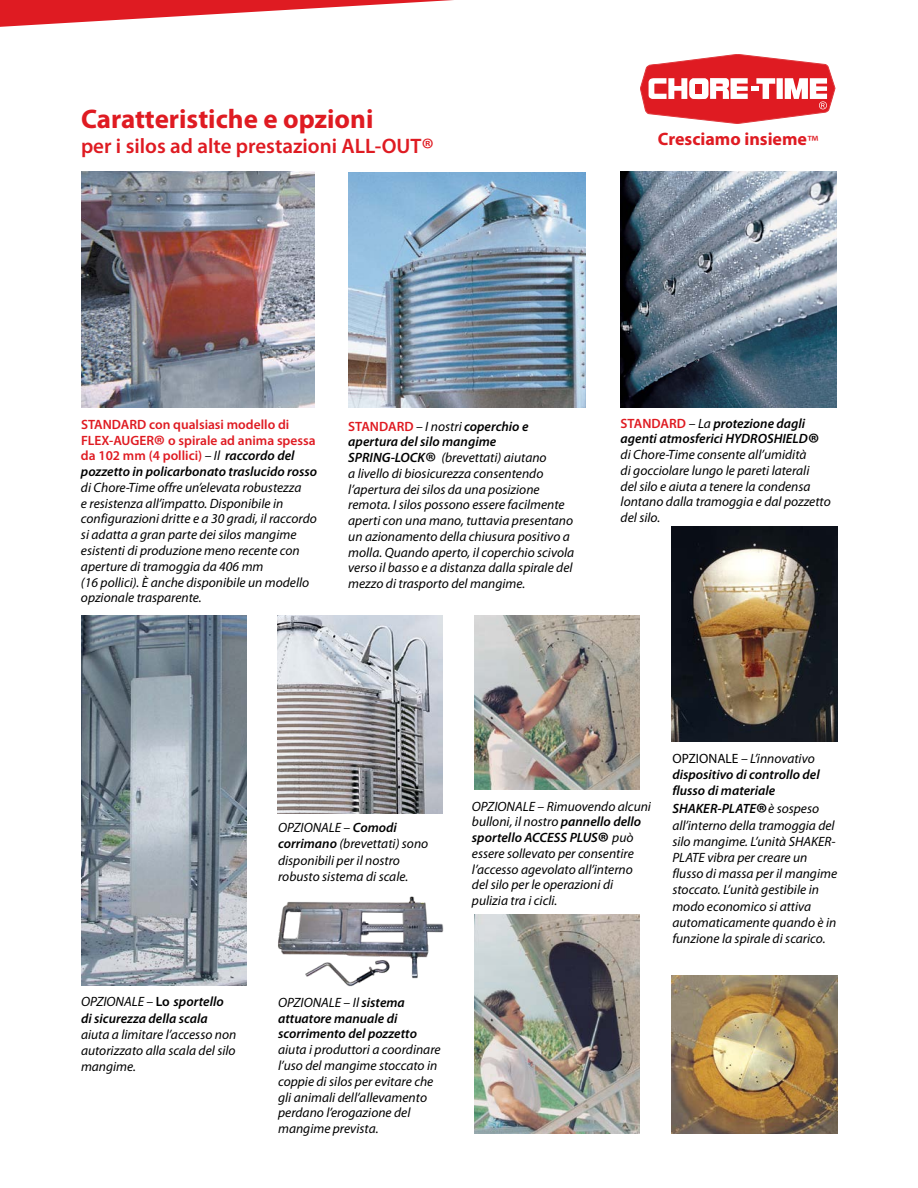
<style>
.page{position:relative;width:918px;height:1188px;background:#fff}
.page>*{position:absolute;margin:0;border:0;box-sizing:border-box;transform-origin:0 0}
.t1{font:700 27px "Myriad Pro";color:#df1b22}
.t2{font:600 21px "Myriad Pro";color:#df1b22}
.t3{font:700 18px "Myriad Pro";color:#df1b22}
.t4{font:italic 13.5px/15.8px "Myriad Pro";color:#000}
.t5{font:italic 600 13.5px/16.2px "Myriad Pro";color:#000}
.t6{font:600 13.5px/15.8px "Myriad Pro";color:#df1b22}
.s1{font-weight:400;font-size:30px}
.s2{font-weight:400}
.s3{font-size:27px}
.s4{font-weight:400;font-style:italic;color:#000}
.s5{font-style:italic;color:#000}
.s6{font-weight:600;font-style:normal;color:#df1b22}
.s7{font-weight:600}
.s8{font-style:normal;font-size:27px}
.s9{font-weight:600;font-size:27px}
.s10{font-style:normal}
.s11{font-weight:400;font-style:normal}
</style>
<div class="page">
<svg style="left:0;top:0;width:454px;height:27px"></svg>
<svg style="left:640px;top:54px;width:195px;height:70px"></svg>
<img style="left:620px;top:172px;width:216px;height:235px">
<img style="left:81px;top:172px;width:234px;height:235px">
<img style="left:348px;top:172px;width:238px;height:235px">
<img style="left:278px;top:615px;width:165px;height:198px">
<img style="left:81px;top:616px;width:165px;height:370px">
<img style="left:475px;top:915px;width:165px;height:219px">
<img style="left:475px;top:615px;width:165px;height:175px">
<img style="left:672px;top:526px;width:165px;height:216px">
<img style="left:672px;top:976px;width:165px;height:158px">
<img style="left:278px;top:896px;width:166px;height:91px">
<h1 class="t1" style="left:81px;top:102px;width:294px">Caratteristiche e opzioni</h1>
<h2 class="t2" style="left:81px;top:133px;width:355px">per i silos ad alte prestazioni ALL-OUT<span class="s1">®</span></h2>
<h3 class="t3" style="left:658px;top:127px;width:162px">Cresciamo insieme<span class="s2">™</span></h3>
<p class="t6" style="left:81px;top:416px;width:238px">STANDARD con qualsiasi modello di FLEX-AUGER<span class="s3">®</span> o spirale ad anima spessa da 102 mm (4 pollici) <span class="s4">– Il</span> <span class="s5">raccordo del pozzetto in policarbonato traslucido rosso</span></p>
<p class="t4" style="left:81px;top:479px;width:237px">di Chore-Time offre un’elevata robustezza<br>e resistenza all’impatto. Disponibile in configurazioni dritte e a 30 gradi, il raccordo si adatta a gran parte dei silos mangime esistenti di produzione meno recente con aperture di tramoggia da 406 mm<br>(16 pollici). È anche disponibile un modello opzionale trasparente.</p>
<p class="t4" style="left:348px;top:418px;width:227px"><span class="s6">STANDARD</span> – I nostri <span class="s7">coperchio e apertura del silo mangime SPRING-LOCK</span><span class="s8">®</span> (brevettati) aiutano<br>a livello di biosicurezza consentendo l’apertura dei silos da una posizione remota. I silos possono essere facilmente aperti con una mano, tuttavia presentano un azionamento della chiusura positivo a molla. Quando aperto, il coperchio scivola verso il basso e a distanza dalla spirale del mezzo di trasporto del mangime.</p>
<p class="t4" style="left:621px;top:415px;width:212px"><span class="s6">STANDARD</span> – La <span class="s7">protezione dagli agenti atmosferici HYDROSHIELD</span><span class="s9">® </span>di Chore-Time consente all’umidità<br>di gocciolare lungo le pareti laterali<br>del silo e aiuta a tenere la condensa lontano dalla tramoggia e dal pozzetto del silo.</p>
<p class="t5" style="left:81px;top:993px;width:144px"><span class="s2">OPZIONALE –</span> <span class="s10">Lo</span> sportello di sicurezza della scala</p>
<p class="t4" style="left:81px;top:1026px;width:157px;line-height:16.2px;text-align:justify">aiuta a limitare l’accesso non autorizzato alla scala del silo mangime.</p>
<p class="t4" style="left:278px;top:819px;width:152px;line-height:16.2px">OPZIONALE – <span class="s7">Comodi corrimano</span> (brevettati) sono disponibili per il nostro robusto sistema di scale.</p>
<p class="t5" style="left:278px;top:994px;width:140px;line-height:15.8px"><span class="s2">OPZIONALE – Il</span> sistema attuatore manuale di scorrimento del pozzetto</p>
<p class="t4" style="left:278px;top:1042px;width:164px">aiuta i produttori a coordinare l’uso del mangime stoccato in coppie di silos per evitare che gli animali dell’allevamento perdano l’erogazione del mangime prevista.</p>
<p class="t4" style="left:472px;top:798px;width:181px">OPZIONALE – Rimuovendo alcuni bulloni, il nostro <span class="s7">pannello dello sportello ACCESS PLUS</span><span class="s9">®</span> può essere sollevato per consentire l’accesso agevolato all’interno del silo per le operazioni di pulizia tra i cicli.</p>
<p class="t5" style="left:672px;top:750px;width:149px"><span class="s11">OPZIONALE</span> <span class="s2">– L’innovativo </span>dispositivo di controllo del flusso di materiale</p>
<p class="t4" style="left:672px;top:801px;width:166px;line-height:16.2px"><span class="s7">SHAKER-PLATE</span><span class="s9">®</span> è sospeso all’interno della tramoggia del silo mangime. L’unità SHAKER-<br>PLATE vibra per creare un flusso di massa per il mangime stoccato. L’unità gestibile in modo economico si attiva automaticamente quando è in funzione la spirale di scarico.</p>
</div>
